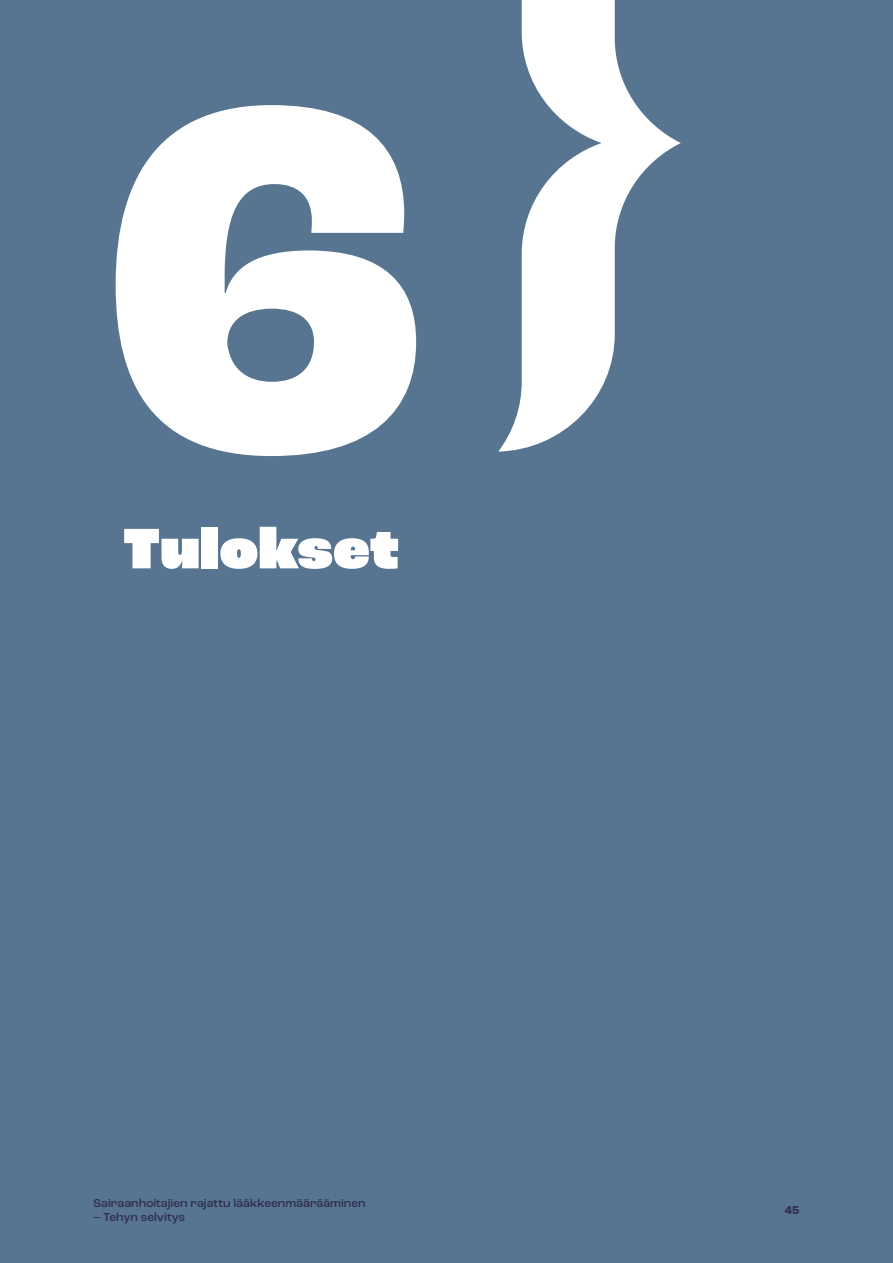
<style>
.page{position:relative;width:893px;height:1263px;background:#577591}
.page>*{position:absolute;margin:0;border:0;box-sizing:border-box;transform-origin:0 0}
.t1{font:800 519.15px "Roc Grotesk";color:#fff}
.Otsikko_1__H1{font:800 60px "Roc Grotesk";letter-spacing:.01em;color:#fff}
.t2{font:500 12px "Roc Grotesk";color:#2f2d4e}
.t3{font:700 12px "Roc Grotesk";color:#2f2d4e}
</style>
<div class="page">
<svg style="left:498px;top:0;width:183px;height:452px"></svg>
<h1 class="t1" style="left:105px;top:-43px;width:323px">6</h1>
<h1 class="Otsikko_1__H1" style="left:123px;top:511px;width:277px">Tulokset</h1>
<p class="t2" style="left:94px;top:1196px;width:274px">Sairaanhoitajien rajattu lääkkeenmäärääminen</p>
<p class="t2" style="left:94px;top:1210px;width:93px">– Tehyn selvitys</p>
<p class="t3" style="left:785px;top:1203px;width:16px">45</p>
</div>
